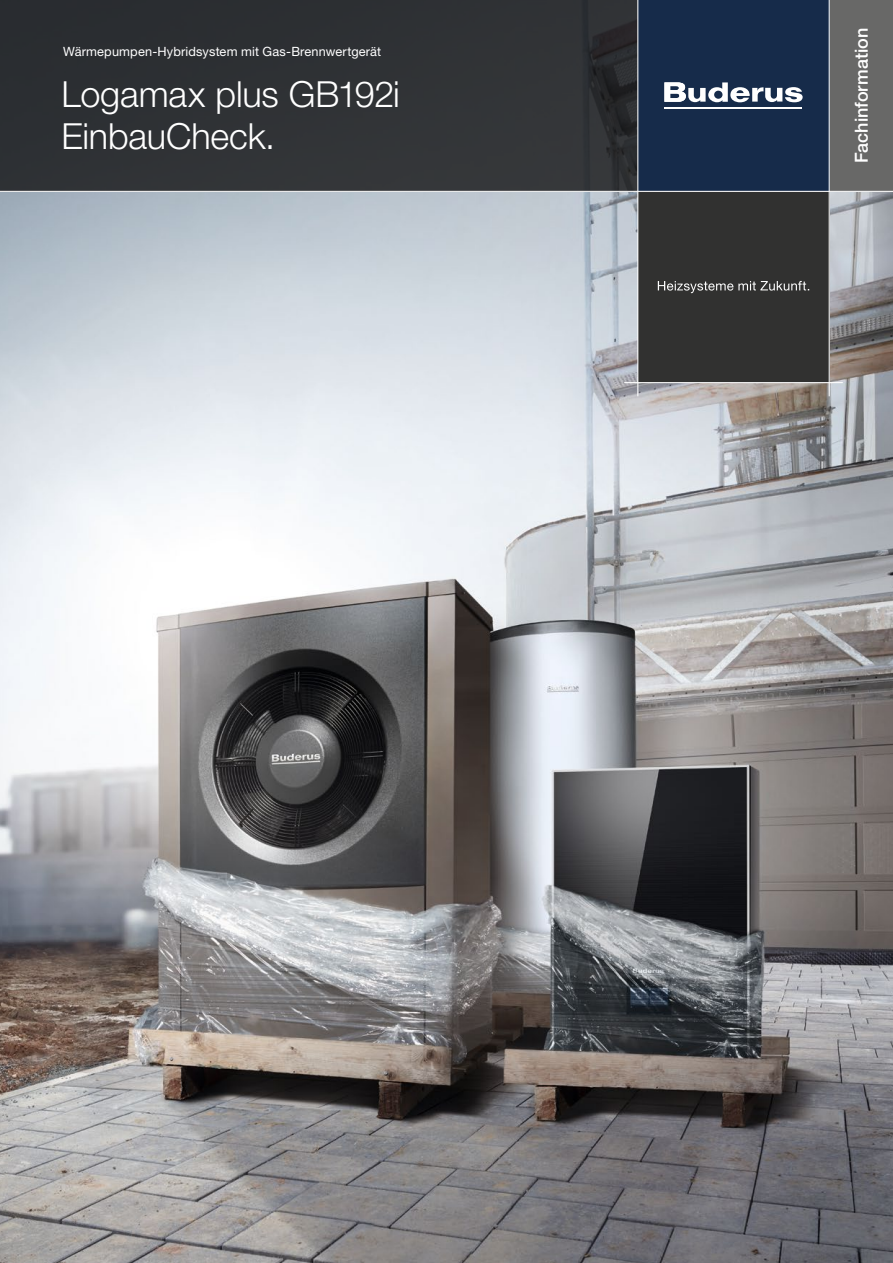
<style>
.page{position:relative;width:893px;height:1263px;background:#fff}
.page>*{position:absolute;margin:0;border:0;box-sizing:border-box;transform-origin:0 0}
.t1{font:300 36px/42px "Helvetica Neue LT Pro";letter-spacing:-.005em;color:#fff}
.t2{font:500 18px "Helvetica Neue LT Pro";color:#fff}
.t3{font:12.75px "Helvetica Neue LT Pro";letter-spacing:.01em;color:#fff}
</style>
<div class="page">
<img style="left:0;top:192px;width:893px;height:1071px">
<div style="left:0;top:0;width:829px;height:191px;background:#2f3235"></div>
<div style="left:823px;top:0;width:70px;height:191px;background:#686867"></div>
<div style="left:638px;top:0;width:191px;height:191px;background:#162b4a"></div>
<div style="left:638px;top:191px;width:191px;height:192px;background:#313130"></div>
<svg style="left:658px;top:281px;width:151px;height:12px"></svg>
<hr style="left:637px;top:0;width:1px;height:396px;background:#fff">
<hr style="left:829px;top:0;width:1px;height:396px;background:#fff">
<hr style="left:0;top:191px;width:893px;height:1px;background:#fff">
<hr style="left:624px;top:382px;width:219px;height:1px;background:#fff">
<hr style="left:664px;top:107px;width:138px;height:2px;background:#fff">
<svg style="left:664px;top:82px;width:139px;height:20px"></svg>
<p class="t3" style="left:63px;top:44px;width:320px">Wärmepumpen-Hybridsystem mit Gas-Brennwertgerät</p>
<h1 class="t1" style="left:62px;top:72px;width:340px">Logamax plus GB192i<br>EinbauCheck.</h1>
<h2 class="t2" style="left:850px;top:163px;width:136px;rotate:-90deg">Fachinformation</h2>
</div>
